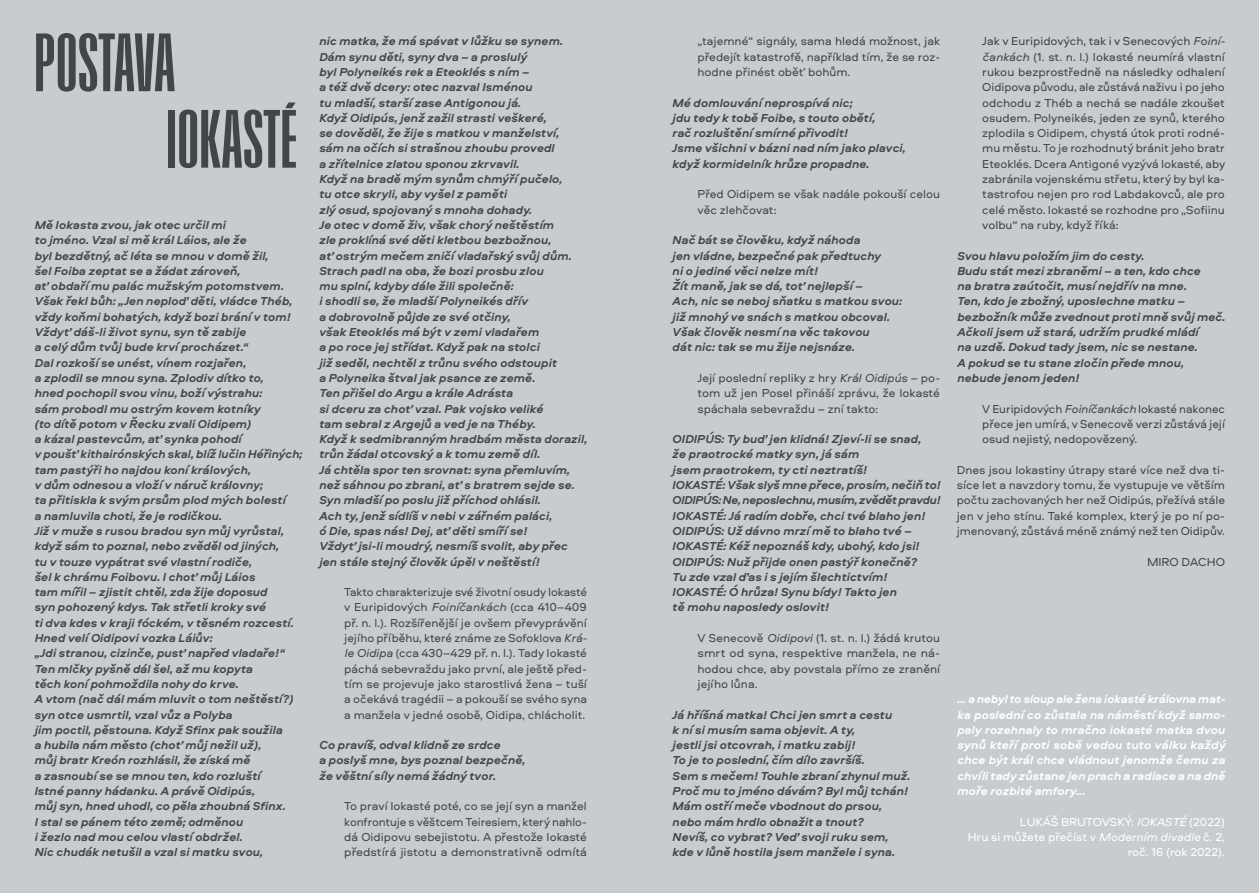
<style>
.page{position:relative;width:1259px;height:893px;background:#c8cccf}
.page>*{position:absolute;margin:0;border:0;box-sizing:border-box;transform-origin:0 0}
.t1{font:82.5px/76.5px "Kabaret";color:#404649}
.t2{font:italic 700 12px/15.3px "Aeroport";color:#404649}
.t3{font:12px/15.3px "Aeroport";color:#404649;text-align:justify}
.t4{font:italic 700 12px/15.3px "Aeroport";color:#fff;text-align:justify}
.t5{font:12px/15.3px "Aeroport";color:#fff;text-align:right}
.s1{font-style:italic}
</style>
<div class="page">
<h1 class="t1" style="left:166px;top:26px;width:132px;text-indent:-132px">POSTAVA<br>IOKASTÉ</h1>
<p class="t2" style="left:34px;top:217px;width:269px">Mě Iokasta zvou, jak otec určil mi<br>to jméno. Vzal si mě král Láios, ale že<br>byl bezdětný, ač léta se mnou v domě žil,<br>šel Foiba zeptat se a žádat zároveň,<br>ať obdaří mu palác mužským potomstvem.<br>Však řekl bůh: „Jen neploď děti, vládce Théb, vždy koňmi bohatých, když bozi brání v tom!<br>Vždyť dáš-li život synu, syn tě zabije<br>a celý dům tvůj bude krví procházet.“<br>Dal rozkoší se unést, vínem rozjařen,<br>a zplodil se mnou syna. Zplodiv dítko to,<br>hned pochopil svou vinu, boží výstrahu:<br>sám probodl mu ostrým kovem kotníky<br>(to dítě potom v Řecku zvali Oidipem)<br>a kázal pastevcům, ať synka pohodí<br>v poušť kithairónských skal, blíž lučin Héřiných; tam pastýři ho najdou koní králových,<br>v dům odnesou a vloží v náruč královny;<br>ta přitiskla k svým prsům plod mých bolestí<br>a namluvila choti, že je rodičkou.<br>Již v muže s rusou bradou syn můj vyrůstal, když sám to poznal, nebo zvěděl od jiných,<br>tu v touze vypátrat své vlastní rodiče,<br>šel k chrámu Foibovu. I choť můj Láios<br>tam mířil – zjistit chtěl, zda žije doposud<br>syn pohozený kdys. Tak střetli kroky své<br>ti dva kdes v kraji fóckém, v těsném rozcestí.<br>Hned velí Oidipovi vozka Láiův:<br>„Jdi stranou, cizinče, pusť napřed vladaře!“ Ten mlčky pyšně dál šel, až mu kopyta<br>těch koní pohmoždila nohy do krve.<br>A vtom (nač dál mám mluvit o tom neštěstí?) syn otce usmrtil, vzal vůz a Polyba<br>jim poctil, pěstouna. Když Sfinx pak soužila<br>a hubila nám město (choť můj nežil už),<br>můj bratr Kreón rozhlásil, že získá mě<br>a zasnoubí se se mnou ten, kdo rozluští<br>lstné panny hádanku. A právě Oidipús,<br>můj syn, hned uhodl, co pěla zhoubná Sfinx.<br>I stal se pánem této země; odměnou<br>i žezlo nad mou celou vlastí obdržel.<br>Nic chudák netušil a vzal si matku svou,</p>
<p class="t2" style="left:319px;top:33px;width:269px">nic matka, že má spávat v lůžku se synem.<br>Dám synu děti, syny dva – a proslulý<br>byl Polyneikés rek a Eteoklés s ním –<br>a též dvě dcery: otec nazval Isménou<br>tu mladší, starší zase Antigonou já.<br>Když Oidipús, jenž zažil strasti veškeré,<br>se dověděl, že žije s matkou v manželství,<br>sám na očích si strašnou zhoubu provedl<br>a zřítelnice zlatou sponou zkrvavil.<br>Když na bradě mým synům chmýří pučelo,<br>tu otce skryli, aby vyšel z paměti<br>zlý osud, spojovaný s mnoha dohady.<br>Je otec v domě živ, však chorý neštěstím<br>zle proklíná své děti kletbou bezbožnou,<br>ať ostrým mečem zničí vladařský svůj dům.<br>Strach padl na oba, že bozi prosbu zlou<br>mu splní, kdyby dále žili společně:<br>i shodli se, že mladší Polyneikés dřív<br>a dobrovolně půjde ze své otčiny,<br>však Eteoklés má být v zemi vladařem<br>a po roce jej střídat. Když pak na stolci<br>již seděl, nechtěl z trůnu svého odstoupit<br>a Polyneika štval jak psance ze země.<br>Ten přišel do Argu a krále Adrásta<br>si dceru za choť vzal. Pak vojsko veliké<br>tam sebral z Argejů a ved je na Théby.<br>Když k sedmibranným hradbám města dorazil, trůn žádal otcovský a k tomu země díl.<br>Já chtěla spor ten srovnat: syna přemluvím, než sáhnou po zbrani, ať s bratrem sejde se.<br>Syn mladší po poslu již příchod ohlásil.<br>Ach ty, jenž sídlíš v nebi v zářném paláci,<br>ó Die, spas nás! Dej, ať děti smíří se!<br>Vždyť jsi-li moudrý, nesmíš svolit, aby přec jen stále stejný člověk úpěl v neštěstí!</p>
<p class="t3" style="left:344px;top:584px;width:244px">Takto charakterizuje své životní osudy Iokasté v Euripidových <span class="s1">Foiníčankách</span> (cca 410–409 př. n. l.). Rozšířenější je ovšem převyprávění jejího příběhu, které známe ze Sofoklova <span class="s1">Krá&shy;le Oidipa</span> (cca 430–429 př. n. l.). Tady Iokasté páchá sebevraždu jako první, ale ještě před&shy;tím se projevuje jako starostlivá žena – tuší a očekává tragédii – a pokouší se svého syna a manžela v jedné osobě, Oidipa, chlácholit.</p>
<p class="t2" style="left:319px;top:737px;width:208px">Co pravíš, odval klidně ze srdce<br>a poslyš mne, bys poznal bezpečně, že věštní síly nemá žádný tvor.</p>
<p class="t3" style="left:344px;top:798px;width:244px">To praví Iokasté poté, co se její syn a manžel konfrontuje s věštcem Teiresiem, který nahlo&shy;dá Oidipovu sebejistotu. A přestože Iokasté předstírá jistotu a demonstrativně odmítá</p>
<p class="t3" style="left:697px;top:33px;width:244px">„tajemné“ signály, sama hledá možnost, jak předejít katastrofě, například tím, že se roz&shy;hodne přinést oběť bohům.</p>
<p class="t2" style="left:672px;top:94px;width:235px">Mé domlouvání neprospívá nic;<br>jdu tedy k tobě Foibe, s touto obětí,<br>rač rozluštění smírné přivodit!<br>Jsme všichni v bázni nad ním jako plavci, když kormidelník hrůze propadne.</p>
<p class="t3" style="left:697px;top:186px;width:244px">Před Oidipem se však nadále pokouší celou věc zlehčovat:</p>
<p class="t2" style="left:672px;top:232px;width:231px">Nač bát se člověku, když náhoda<br>jen vládne, bezpečné pak předtuchy<br>ni o jediné věci nelze mít!<br>Žít maně, jak se dá, toť nejlepší –<br>Ach, nic se neboj sňatku s matkou svou: již mnohý ve snách s matkou obcoval.<br>Však člověk nesmí na věc takovou<br>dát nic: tak se mu žije nejsnáze.</p>
<p class="t3" style="left:697px;top:370px;width:244px">Její poslední repliky z hry <span class="s1">Král Oidipús</span> – po&shy;tom už jen Posel přináší zprávu, že Iokasté spáchala sebevraždu – zní takto:</p>
<p class="t2" style="left:672px;top:431px;width:270px">OIDIPÚS: Ty buď jen klidná! Zjeví-li se snad,<br>že praotrocké matky syn, já sám<br>jsem praotrokem, ty cti neztratíš!<br>IOKASTÉ: Však slyš mne přece, prosím, nečiň to!<br>OIDIPÚS: Ne, neposlechnu, musím, zvědět pravdu!<br>IOKASTÉ: Já radím dobře, chci tvé blaho jen!<br>OIDIPÚS: Už dávno mrzí mě to blaho tvé – IOKASTÉ: Kéž nepoznáš kdy, ubohý, kdo jsi!<br>OIDIPÚS: Nuž přijde onen pastýř konečně?<br>Tu zde vzal ďas i s jejím šlechtictvím!<br>IOKASTÉ: Ó hrůza! Synu bídy! Takto jen<br>tě mohu naposledy oslovit!</p>
<p class="t3" style="left:697px;top:630px;width:244px">V Senecově <span class="s1">Oidipovi</span> (1. st. n. l.) žádá krutou smrt od syna, respektive manžela, ne ná&shy;hodou chce, aby povstala přímo ze zranění jejího lůna.</p>
<p class="t2" style="left:672px;top:706px;width:239px">Já hříšná matka! Chci jen smrt a cestu<br>k ní si musím sama objevit. A ty,<br>jestli jsi otcovrah, i matku zabij!<br>To je to poslední, čím dílo završíš.<br>Sem s mečem! Touhle zbraní zhynul muž.<br>Proč mu to jméno dávám? Byl můj tchán!<br>Mám ostří meče vbodnout do prsou, nebo mám hrdlo obnažit a tnout?<br>Nevíš, co vybrat? Veď svoji ruku sem, kde v lůně hostila jsem manžele i syna.</p>
<p class="t3" style="left:982px;top:33px;width:244px">Jak v Euripidových, tak i v Senecových <span class="s1">Foiní&shy;čankách</span> (1. st. n. l.) Iokasté neumírá vlastní rukou bezprostředně na následky odhalení Oidipova původu, ale zůstává naživu i po jeho odchodu z Théb a nechá se nadále zkoušet osudem. Polyneikés, jeden ze synů, kterého zplodila s Oidipem, chystá útok proti rodné&shy;mu městu. To je rozhodnutý bránit jeho bratr Eteoklés. Dcera Antigoné vyzývá Iokasté, aby zabránila vojenskému střetu, který by byl ka&shy;tastrofou nejen pro rod Labdakovců, ale pro celé město. Iokasté se rozhodne pro „Sofiinu volbu“ na ruby, když říká:</p>
<p class="t2" style="left:956px;top:247px;width:270px">Svou hlavu položím jim do cesty.<br>Budu stát mezi zbraněmi – a ten, kdo chce<br>na bratra zaútočit, musí nejdřív na mne.<br>Ten, kdo je zbožný, uposlechne matku – bezbožník může zvednout proti mně svůj meč.<br>Ačkoli jsem už stará, udržím prudké mládí<br>na uzdě. Dokud tady jsem, nic se nestane.<br>A pokud se tu stane zločin přede mnou, nebude jenom jeden!</p>
<p class="t3" style="left:982px;top:400px;width:244px">V Euripidových <span class="s1">Foiníčankách</span> Iokasté nakonec přece jen umírá, v Senecově verzi zůstává její osud nejistý, nedopovězený.</p>
<p class="t3" style="left:956px;top:461px;width:270px">Dnes jsou Iokastiny útrapy staré více než dva ti&shy;síce let a navzdory tomu, že vystupuje ve větším počtu zachovaných her než Oidipús, přežívá stále jen v jeho stínu. Také komplex, který je po ní po&shy;jmenovaný, zůstává méně známý než ten Oidipův.</p>
<p class="t3" style="left:1147px;top:553px;width:79px">MIRO DACHO</p>
<p class="t4" style="left:956px;top:691px;width:270px">... a nebyl to sloup ale žena iokasté královna mat&shy;ka poslední co zůstala na náměstí když samo&shy;paly rozehnaly to mračno iokasté matka dvou synů kteří proti sobě vedou tuto válku každý chce být král chce vládnout jenomže čemu za chvíli tady zůstane jen prach a radiace a na dně moře rozbité amfory...</p>
<p class="t5" style="left:967px;top:813px;width:259px">LUKÁŠ BRUTOVSKÝ: <span class="s1">IOKASTÉ</span> (2022)<br>Hru si můžete přečíst v <span class="s1">Moderním divadle</span> č. 2, roč. 16 (rok 2022).</p>
</div>
